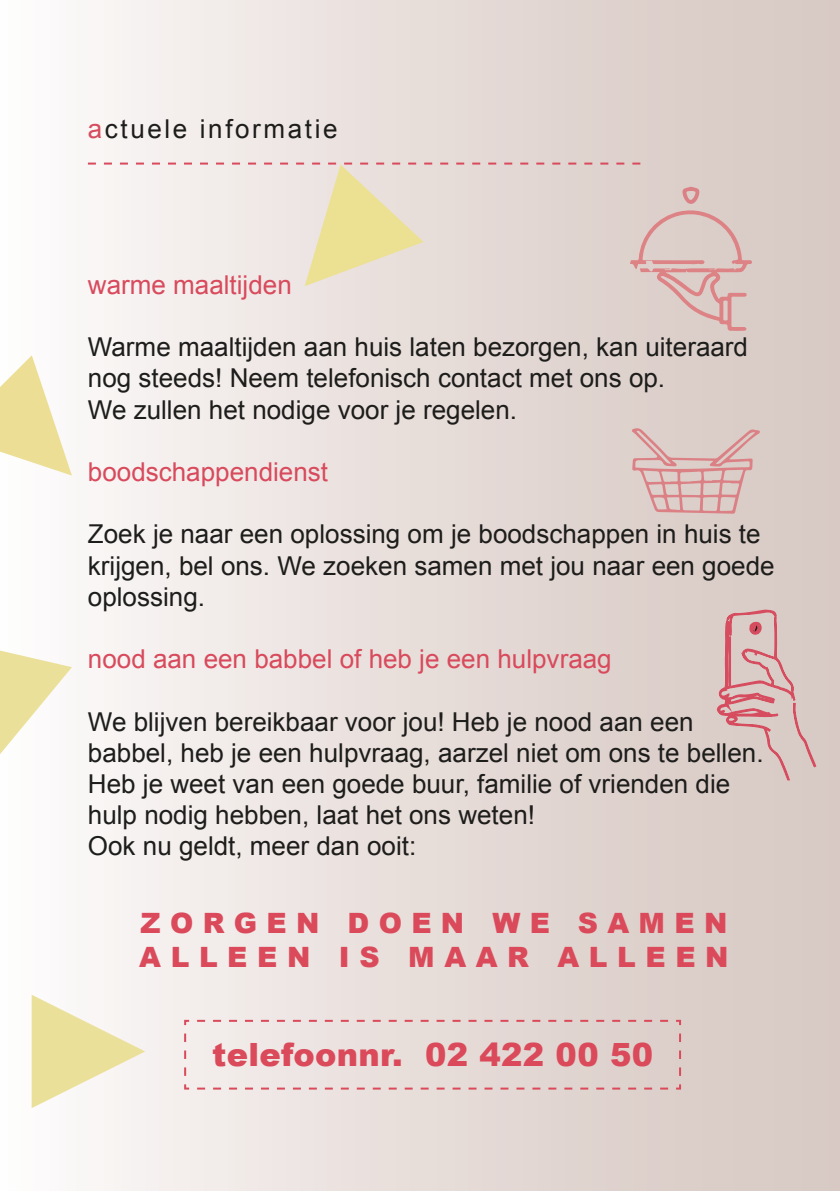
<style>
.page{position:relative;width:840px;height:1191px;background:#fff}
.page>*{position:absolute;margin:0;border:0;box-sizing:border-box;transform-origin:0 0}
.t1{font:900 32px "Arial";letter-spacing:.01em;color:#da4a5a}
.t2{font:900 28px/34px "Arial";color:#da4a5a}
.t3{font:26px/31.2px "Arial";color:#1d1d1b}
.t4{font:26px "Arial";color:#d84a5c}
.t5{font:26px "Arial";letter-spacing:.1em;color:#1d1d1b}
.s1{color:#d64d5f}
</style>
<div class="page">
<div style="left:0;top:0;width:839px;height:1191px;background:linear-gradient(to right,#fcfafa,#d5c5bf)"></div>
<svg style="left:631px;top:427px;width:108px;height:87px"></svg>
<div style="left:739px;top:15px;width:55px;height:563px;background:#daccc6"></div>
<div style="left:714px;top:578px;width:125px;height:425px;background:#d9cbc6"></div>
<svg style="left:88px;top:163px;width:663px;height:168px"></svg>
<svg style="left:0;top:650px;width:72px;height:104px"></svg>
<svg style="left:32px;top:994px;width:113px;height:114px"></svg>
<svg style="left:0;top:355px;width:72px;height:120px"></svg>
<svg style="left:183px;top:1018px;width:498px;height:72px"></svg>
<p class="t5" style="left:88px;top:111px;width:251px"><span class="s1">a</span>ctuele informatie</p>
<p class="t4" style="left:88px;top:267px;width:205px">warme maaltijden</p>
<p class="t3" style="left:88px;top:332px;width:661px">Warme maaltijden aan huis laten bezorgen, kan uiteraard nog steeds! Neem telefonisch contact met ons op.<br>We zullen het nodige voor je regelen.</p>
<p class="t4" style="left:88px;top:455px;width:241px">boodschappendienst</p>
<p class="t3" style="left:88px;top:519px;width:687px">Zoek je naar een oplossing om je boodschappen in huis te krijgen, bel ons. We zoeken samen met jou naar een goede oplossing.</p>
<p class="t4" style="left:88px;top:642px;width:525px">nood aan een babbel of heb je een hulpvraag</p>
<p class="t3" style="left:88px;top:706px;width:676px">We blijven bereikbaar voor jou! Heb je nood aan een babbel, heb je een hulpvraag, aarzel niet om ons te bellen.<br>Heb je weet van een goede buur, familie of vrienden die hulp nodig hebben, laat het ons weten!<br>Ook nu geldt, meer dan ooit:</p>
<p class="t2" style="left:139px;top:905px;width:590px">Z O R G E N D O E N W E S A M E N<br>A L L E E N I S M A A R A L L E E N</p>
<p class="t1" style="left:212px;top:1031px;width:442px">telefoonnr. 02 422 00 50</p>
</div>
